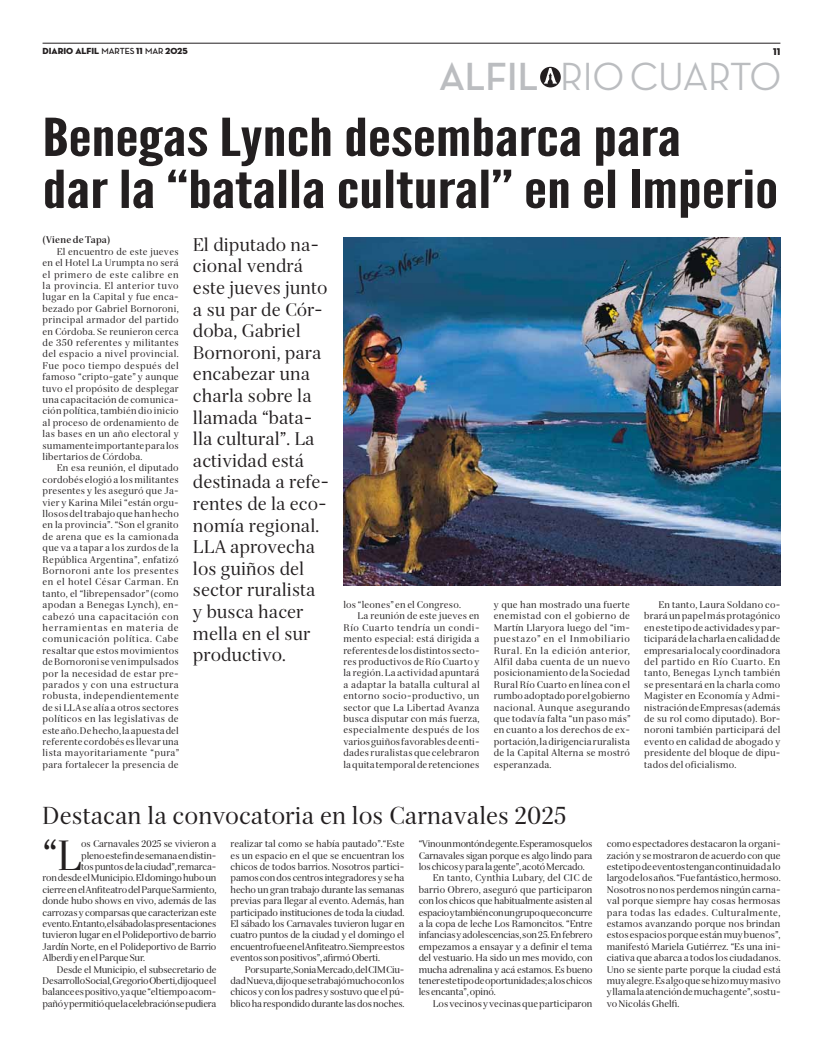
<style>
.page{position:relative;width:823px;height:1049px;background:#fff}
.page>*{position:absolute;margin:0;border:0;box-sizing:border-box;transform-origin:0 0}
.t1{font:52.1px/52px "League Gothic";color:#231f20;scale:1.37 1}
.t2{font:41.3px "Serif 72 Beta";color:#231f20}
.t3{font:500 40px "Neutra Disp";letter-spacing:-.01em;color:#bbbdc0}
.t4{font:24px "Serif 72 Beta";color:#231f20}
.t5{font:18px/21.6px "Serif 72 Beta";color:#231f20}
.t6{font:10px "Neutra Disp Titling";color:#231f20}
.t7{font:9.5px/11.4px "Serif 72 Beta";letter-spacing:-.015em;color:#231f20;text-align:justify}
.t8{font:9.5px "Serif 72 Beta";letter-spacing:.02em;color:#231f20}
.t9{font:9.5px "Serif 72 Beta";letter-spacing:.005em;color:#231f20}
.t10{font:9.5px "Serif 72 Beta";letter-spacing:.03em;color:#231f20}
.t11{font:9.5px "Serif 72 Beta";letter-spacing:.04em;color:#231f20}
.t12{font:9.5px "Serif 72 Beta";letter-spacing:.01em;color:#231f20}
.t13{font:9.5px "Serif 72 Beta";letter-spacing:.015em;color:#231f20}
.t14{font:9.5px "Serif 72 Beta";letter-spacing:.035em;color:#231f20}
.t15{font:9.5px "Serif 72 Beta";letter-spacing:.05em;color:#231f20}
.t16{font:700 9.5px "Serif 72 Beta";letter-spacing:.02em;color:#231f20}
.t17{font:9px "Neutra Disp Titling";color:#231f20}
.s1{font-family:"Neutra Disp";font-weight:700}
.s2{font-weight:700}
</style>
<div class="page">
<hr style="left:43px;top:43px;width:737px;height:1px;background:#231f20">
<svg style="left:539px;top:67px;width:21px;height:20px"></svg>
<svg style="left:543px;top:68px;width:13px;height:16px"></svg>
<img style="left:343px;top:237px;width:437px;height:348px">
<p class="t17" style="left:43px;top:46px;width:147px">DIARIO ALFIL <span class="s1">MARTES</span> 11 <span class="s1">MAR</span> 2025</p>
<p class="t6" style="left:772px;top:46px;width:9px">11</p>
<h3 class="t3" style="left:439px;top:62px;width:343px"><span class="s2">ALFIL</span> RIO CUARTO</h3>
<h1 class="t1" style="left:43px;top:115px;width:538px">Benegas Lynch desembarca para<br>dar la “batalla cultural” en el Imperio</h1>
<p class="t5" style="left:193px;top:236px;width:138px">El diputado na&shy;cional vendrá este jueves junto a su par de Cór&shy;doba, Gabriel<br>Bornoroni, para encabezar una charla sobre la llamada “bata&shy;lla cultural”. La actividad está destinada a refe&shy;rentes de la eco&shy;nomía regional.<br>LLA aprovecha los guiños del sector ruralista y busca hacer mella en el sur productivo.</p>
<p class="t16" style="left:43px;top:237px;width:69px">(Viene de Tapa)</p>
<p class="t7" style="left:43px;top:247px;width:138px;text-indent:14px">El encuentro de este jueves en el Hotel La Urumpta no será el primero de este calibre en la provincia. El anterior tuvo lugar en la Capital y fue enca&shy;bezado por Gabriel Bornoroni, principal armador del partido en Córdoba. Se reunieron cerca de 350 referentes y militantes del espacio a nivel provincial.<br>Fue poco tiempo después del famoso “cripto-gate” y aunque tuvo el propósito de desplegar una capacitación de comunica&shy;ción política, también dio inicio al proceso de ordenamiento de las bases en un año electoral y sumamente importante para los libertarios de Córdoba.</p>
<p class="t7" style="left:43px;top:464px;width:138px;text-indent:14px">En esa reunión, el diputado cordobés elogió a los militantes presentes y les aseguró que Ja&shy;vier y Karina Milei “están orgu&shy;llosos del trabajo que han hecho en la provincia”. “Son el granito de arena que es la camionada que va a tapar a los zurdos de la República Argentina”, enfatizó Bornoroni ante los presentes en el hotel César Carman. En tanto, el “librepensador” (como apodan a Benegas Lynch), en&shy;cabezó una capacitación con herramientas en materia de comunicación política. Cabe resaltar que estos movimientos de Bornoroni se ven impulsados por la necesidad de estar pre&shy;parados y con una estructura robusta, independientemente de si LLA se alía a otros sectores políticos en las legislativas de este año. De hecho, la apuesta del referente cordobés es llevar una lista mayoritariamente “pura” para fortalecer la presencia de</p>
<p class="t7" style="left:493px;top:600px;width:138px">y que han mostrado una fuerte enemistad con el gobierno de Martín Llaryora luego del “im&shy;puestazo” en el Inmobiliario Rural. En la edición anterior, Alfil daba cuenta de un nuevo posicionamiento de la Sociedad Rural Río Cuarto en línea con el rumbo adoptado por el gobierno nacional. Aunque asegurando que todavía falta “un paso más” en cuanto a los derechos de ex&shy;portación, la dirigencia ruralista de la Capital Alterna se mostró esperanzada.</p>
<p class="t7" style="left:643px;top:600px;width:138px;text-indent:14px">En tanto, Laura Soldano co&shy;brará un papel más protagónico en este tipo de actividades y par&shy;ticipará de la charla en calidad de empresaria local y coordinadora del partido en Río Cuarto. En tanto, Benegas Lynch también se presentará en la charla como Magister en Economía y Admi&shy;nistración de Empresas (además de su rol como diputado). Bor&shy;noroni también participará del evento en calidad de abogado y presidente del bloque de dipu&shy;tados del oficialismo.</p>
<p class="t8" style="left:343px;top:601px;width:119px">los “leones” en el Congreso.</p>
<p class="t8" style="left:357px;top:612px;width:123px">La reunión de este jueves en</p>
<p class="t15" style="left:343px;top:624px;width:138px">Río Cuarto tendría un condi-</p>
<p class="t10" style="left:343px;top:635px;width:138px">mento especial: está dirigida a</p>
<p class="t12" style="left:343px;top:647px;width:138px">referentes de los distintos secto-</p>
<p class="t8" style="left:343px;top:658px;width:138px">res productivos de Río Cuarto y</p>
<p class="t8" style="left:343px;top:669px;width:138px">la región. La actividad apuntará</p>
<p class="t14" style="left:343px;top:681px;width:138px">a adaptar la batalla cultural al</p>
<p class="t11" style="left:343px;top:692px;width:137px">entorno socio-productivo, un</p>
<p class="t10" style="left:343px;top:704px;width:138px">sector que La Libertad Avanza</p>
<p class="t8" style="left:343px;top:715px;width:138px">busca disputar con más fuerza,</p>
<p class="t11" style="left:343px;top:726px;width:137px">especialmente después de los</p>
<p class="t9" style="left:343px;top:738px;width:138px">varios guiños favorables de enti-</p>
<p class="t8" style="left:343px;top:749px;width:138px">dades ruralistas que celebraron</p>
<p class="t13" style="left:343px;top:761px;width:137px">la quita temporal de retenciones</p>
<h3 class="t4" style="left:43px;top:807px;width:525px">Destacan la convocatoria en los Carnavales 2025</h3>
<h2 class="t2" style="left:43px;top:840px;width:41px">“L</h2>
<p class="t7" style="left:81px;top:839px;width:137px">os Carnavales 2025 se vivieron a</p>
<p class="t7" style="left:81px;top:851px;width:137px">pleno este fin de semana en distin-</p>
<p class="t7" style="left:81px;top:862px;width:136px">tos puntos de la ciudad”, remarca-</p>
<p class="t7" style="left:43px;top:873px;width:175px">ron desde el Municipio. El domingo hubo un</p>
<p class="t7" style="left:43px;top:885px;width:175px">cierre en el Anfiteatro del Parque Sarmiento,</p>
<p class="t7" style="left:43px;top:896px;width:175px">donde hubo shows en vivo, además de las</p>
<p class="t7" style="left:43px;top:908px;width:175px">carrozas y comparsas que caracterizan este</p>
<p class="t7" style="left:43px;top:919px;width:175px">evento. En tanto, el sábado las presentaciones</p>
<p class="t7" style="left:43px;top:930px;width:175px">tuvieron lugar en el Polideportivo de barrio</p>
<p class="t7" style="left:43px;top:942px;width:175px">Jardín Norte, en el Polideportivo de Barrio</p>
<p class="t7" style="left:43px;top:953px;width:104px">Alberdi y en el Parque Sur.</p>
<p class="t7" style="left:57px;top:965px;width:161px">Desde el Municipio, el subsecretario de</p>
<p class="t7" style="left:43px;top:976px;width:175px">Desarrollo Social, Gregorio Oberti, dijo que el</p>
<p class="t7" style="left:43px;top:987px;width:175px">balance es positivo, ya que “el tiempo acom-</p>
<p class="t7" style="left:43px;top:999px;width:175px">pañó y permitió que la celebración se pudiera</p>
<p class="t7" style="left:230px;top:839px;width:175px">realizar tal como se había pautado”.“Este es un espacio en el que se encuentran los chicos de todos barrios. Nosotros partici&shy;pamos con dos centros integradores y se ha hecho un gran trabajo durante las semanas previas para llegar al evento. Además, han participado instituciones de toda la ciudad.<br>El sábado los Carnavales tuvieron lugar en cuatro puntos de la ciudad y el domingo el encuentro fue en el Anfiteatro. Siempre estos eventos son positivos”, afirmó Oberti.</p>
<p class="t7" style="left:230px;top:965px;width:175px;text-indent:14px">Por su parte, Sonia Mercado, del CIM Ciu&shy;dad Nueva, dijo que se trabajó mucho con los chicos y con los padres y sostuvo que el pú&shy;blico ha respondido durante las dos noches.</p>
<p class="t7" style="left:418px;top:839px;width:175px">“Vino un montón de gente. Esperamos que los</p>
<p class="t7" style="left:418px;top:851px;width:175px">Carnavales sigan porque es algo lindo para</p>
<p class="t7" style="left:418px;top:862px;width:167px">los chicos y para la gente”, acotó Mercado.</p>
<p class="t8" style="left:432px;top:874px;width:161px">En tanto, Cynthia Lubary, del CIC de</p>
<p class="t9" style="left:418px;top:886px;width:175px">barrio Obrero, aseguró que participaron</p>
<p class="t7" style="left:418px;top:896px;width:175px">con los chicos que habitualmente asisten al</p>
<p class="t7" style="left:418px;top:908px;width:175px">espacio y también con un grupo que concurre</p>
<p class="t7" style="left:418px;top:919px;width:175px">a la copa de leche Los Ramoncitos. “Entre</p>
<p class="t7" style="left:418px;top:930px;width:175px">infancias y adolescencias, son 25. En febrero</p>
<p class="t9" style="left:418px;top:943px;width:175px">empezamos a ensayar y a definir el tema</p>
<p class="t7" style="left:418px;top:953px;width:175px">del vestuario. Ha sido un mes movido, con</p>
<p class="t7" style="left:418px;top:965px;width:175px">mucha adrenalina y acá estamos. Es bueno</p>
<p class="t7" style="left:418px;top:976px;width:175px">tener este tipo de oportunidades; a los chicos</p>
<p class="t7" style="left:418px;top:987px;width:78px">les encanta”, opinó.</p>
<p class="t7" style="left:432px;top:999px;width:161px">Los vecinos y vecinas que participaron</p>
<p class="t7" style="left:606px;top:839px;width:175px">como espectadores destacaron la organi&shy;zación y se mostraron de acuerdo con que este tipo de eventos tengan continuidad a lo largo de los años. “Fue fantástico, hermoso.<br>Nosotros no nos perdemos ningún carna&shy;val porque siempre hay cosas hermosas para todas las edades. Culturalmente, estamos avanzando porque nos brindan estos espacios porque están muy buenos”, manifestó Mariela Gutiérrez. “Es una ini&shy;ciativa que abarca a todos los ciudadanos.<br>Uno se siente parte porque la ciudad está muy alegre. Es algo que se hizo muy masivo y llama la atención de mucha gente”, sostu&shy;vo Nicolás Ghelfi.</p>
</div>
